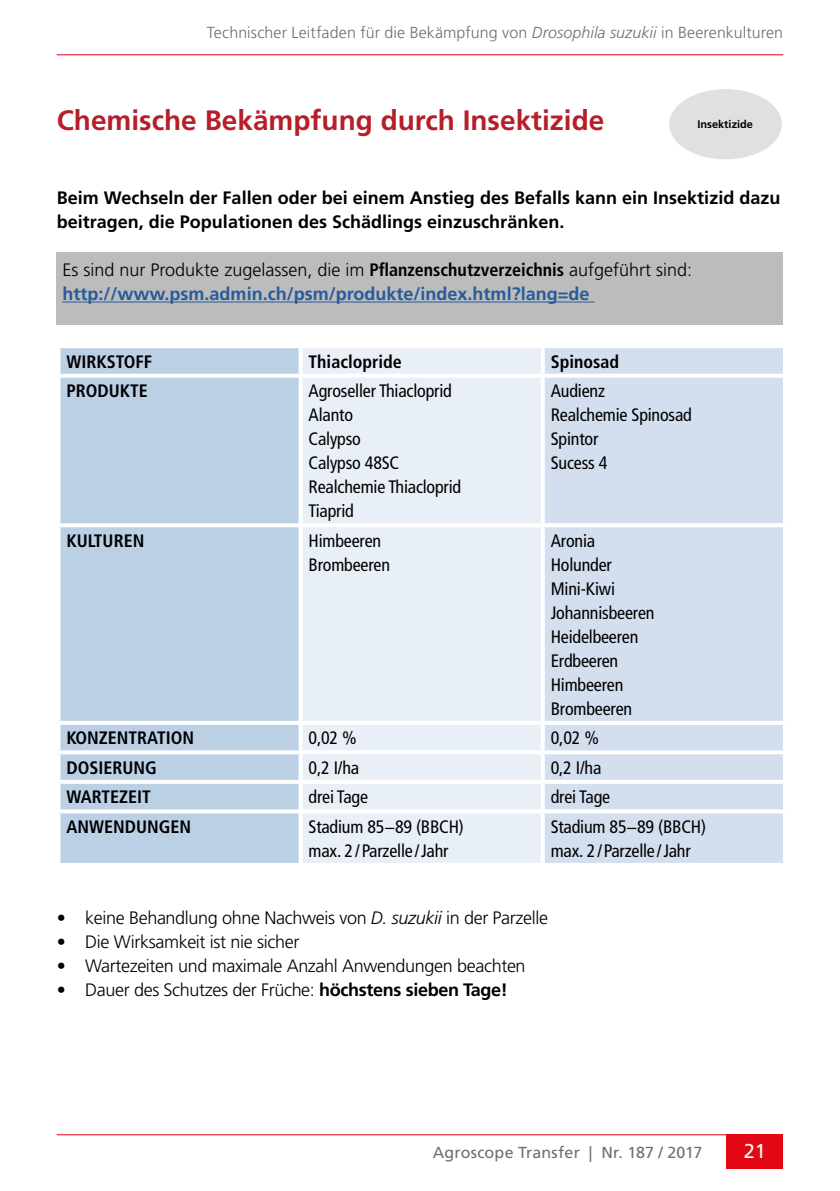
<style>
.page{position:relative;width:840px;height:1191px;background:#fff}
.page>*{position:absolute;margin:0;border:0;box-sizing:border-box;transform-origin:0 0}
.t1{font:700 28px "Frutiger LT Std";color:#b61f29}
.t2{font:20px "Frutiger LT Std";color:#fff}
.t3{font:condensed 18px/24px "Frutiger LT Std";letter-spacing:-.01em;color:#000}
.t4{font:300 18px "Frutiger LT Std";letter-spacing:-.02em;color:#000}
.t5{font:700 18px/24px "Frutiger LT Std";color:#275b9b}
.t6{font:700 18px/24px "Frutiger LT Std";color:#000}
.t7{font:700 condensed 18px "Frutiger LT Std";color:#000}
.t8{font:300 16px "Frutiger LT Std";letter-spacing:.005em;color:#706f6f}
.t9{font:16px "Frutiger LT Std";letter-spacing:.01em;color:#706f6f}
.t10{font:700 11px "Frutiger LT Std";color:#000}
.s1{font-style:italic}
.s2{font-weight:300;color:#000}
.s3{font-stretch:condensed;color:#000}
.s4{font-family:"Frutiger LT";font-weight:700}
.s5{font-weight:700}
</style>
<div class="page">
<hr style="left:57px;top:54px;width:725px;height:1px;background:#e30613">
<hr style="left:57px;top:1134px;width:725px;height:1px;background:#e30613">
<div style="left:726px;top:1134px;width:56px;height:34px;background:#e30613"></div>
<div style="left:57px;top:252px;width:725px;height:72px;background:#bcbcbc"></div>
<hr style="left:62px;top:301px;width:532px;height:1px;background:#275b9b">
<div style="left:60px;top:348px;width:238px;height:515px;background:#bcd0e5"></div>
<div style="left:303px;top:348px;width:237px;height:515px;background:#e9eff7"></div>
<div style="left:544px;top:348px;width:238px;height:515px;background:#d3dfee"></div>
<svg style="left:298px;top:348px;width:2px;height:26px"></svg>
<svg style="left:540px;top:348px;width:1px;height:26px"></svg>
<svg style="left:782px;top:348px;width:1px;height:26px"></svg>
<svg style="left:59px;top:374px;width:241px;height:4px"></svg>
<hr style="left:300px;top:374px;width:242px;height:4px;background:#fff">
<svg style="left:298px;top:378px;width:1px;height:145px"></svg>
<svg style="left:544px;top:374px;width:239px;height:4px"></svg>
<svg style="left:540px;top:378px;width:1px;height:145px"></svg>
<svg style="left:782px;top:378px;width:1px;height:145px"></svg>
<svg style="left:59px;top:523px;width:241px;height:4px"></svg>
<hr style="left:300px;top:523px;width:242px;height:4px;background:#fff">
<svg style="left:298px;top:527px;width:2px;height:194px"></svg>
<hr style="left:542px;top:523px;width:244px;height:4px;background:#fff">
<svg style="left:540px;top:527px;width:1px;height:194px"></svg>
<svg style="left:782px;top:527px;width:1px;height:194px"></svg>
<hr style="left:56px;top:721px;width:244px;height:4px;background:#fff">
<hr style="left:300px;top:721px;width:242px;height:4px;background:#fff">
<svg style="left:298px;top:725px;width:1px;height:25px"></svg>
<hr style="left:542px;top:721px;width:244px;height:4px;background:#fff">
<svg style="left:540px;top:725px;width:1px;height:25px"></svg>
<svg style="left:782px;top:725px;width:1px;height:25px"></svg>
<svg style="left:59px;top:750px;width:241px;height:4px"></svg>
<hr style="left:300px;top:750px;width:242px;height:4px;background:#fff">
<svg style="left:298px;top:754px;width:2px;height:26px"></svg>
<svg style="left:543px;top:750px;width:241px;height:4px"></svg>
<svg style="left:540px;top:754px;width:4px;height:26px"></svg>
<svg style="left:782px;top:754px;width:2px;height:26px"></svg>
<hr style="left:56px;top:780px;width:244px;height:4px;background:#fff">
<hr style="left:300px;top:780px;width:242px;height:4px;background:#fff">
<svg style="left:298px;top:784px;width:1px;height:25px"></svg>
<hr style="left:542px;top:780px;width:244px;height:4px;background:#fff">
<svg style="left:540px;top:784px;width:1px;height:25px"></svg>
<svg style="left:782px;top:784px;width:1px;height:25px"></svg>
<svg style="left:59px;top:809px;width:241px;height:4px"></svg>
<hr style="left:300px;top:809px;width:242px;height:4px;background:#fff">
<svg style="left:298px;top:813px;width:2px;height:50px"></svg>
<svg style="left:543px;top:809px;width:242px;height:4px"></svg>
<svg style="left:540px;top:813px;width:4px;height:50px"></svg>
<svg style="left:782px;top:813px;width:3px;height:50px"></svg>
<div style="left:668px;top:88px;width:114px;height:72px;background:#e1e0e0;border-radius:50%"></div>
<p class="t8" style="left:207px;top:23px;width:577px">Technischer Leitfaden für die Bekämpfung von <span class="s1">Drosophila suzukii</span> in Beerenkulturen</p>
<h1 class="t1" style="left:57px;top:104px;width:549px">Chemische Bekämpfung durch Insektizide</h1>
<p class="t10" style="left:697px;top:118px;width:57px">Insektizide</p>
<p class="t6" style="left:57px;top:186px;width:724px">Beim Wechseln der Fallen oder bei einem Anstieg des Befalls kann ein Insektizid dazu beitragen, die Populationen des Schädlings einzuschränken.</p>
<p class="t5" style="left:62px;top:258px;width:631px"><span class="s2">Es sind nur Produkte zugelassen, die im</span> <span class="s3">Pflanzenschutzverzeichnis</span> <span class="s2">aufgeführt sind: </span>http://www.psm.admin.ch/psm/produkte/index.html?lang=de</p>
<p class="t7" style="left:66px;top:351px;width:87px">WIRKSTOFF</p>
<p class="t7" style="left:308px;top:351px;width:95px">Thiaclopride</p>
<p class="t7" style="left:550px;top:351px;width:70px">Spinosad</p>
<p class="t7" style="left:66px;top:380px;width:83px">PRODUKTE</p>
<p class="t3" style="left:308px;top:379px;width:154px">Agroseller Thiacloprid<br>Alanto<br>Calypso<br>Calypso 48SC<br>Realchemie Thiacloprid<br>Tiaprid</p>
<p class="t3" style="left:550px;top:379px;width:143px">Audienz<br>Realchemie Spinosad<br>Spintor<br>Sucess 4</p>
<p class="t7" style="left:66px;top:530px;width:79px">KULTUREN</p>
<p class="t3" style="left:308px;top:528px;width:83px">Himbeeren<br>Brombeeren</p>
<p class="t3" style="left:550px;top:528px;width:105px">Aronia<br>Holunder<br>Mini-Kiwi<br>Johannisbeeren<br>Heidelbeeren<br>Erdbeeren<br>Himbeeren<br>Brombeeren</p>
<p class="t7" style="left:66px;top:727px;width:129px">KONZENTRATION</p>
<p class="t3" style="left:308px;top:726px;width:50px">0,02 %</p>
<p class="t3" style="left:550px;top:726px;width:50px">0,02 %</p>
<p class="t7" style="left:66px;top:757px;width:92px">DOSIERUNG</p>
<p class="t3" style="left:308px;top:755px;width:52px">0,2 I/ha</p>
<p class="t3" style="left:550px;top:755px;width:52px">0,2 I/ha</p>
<p class="t7" style="left:66px;top:786px;width:86px">WARTEZEIT</p>
<p class="t3" style="left:308px;top:785px;width:61px">drei Tage</p>
<p class="t3" style="left:550px;top:785px;width:61px">drei Tage</p>
<p class="t7" style="left:66px;top:816px;width:126px">ANWENDUNGEN</p>
<p class="t3" style="left:308px;top:814px;width:157px">Stadium 85−89 (BBCH) max. 2/Parzelle/Jahr</p>
<p class="t3" style="left:550px;top:814px;width:157px">Stadium 85−89 (BBCH) max. 2/Parzelle/Jahr</p>
<p class="t4" style="left:57px;top:908px;width:492px"><span class="s4">•</span> keine Behandlung ohne Nachweis von <span class="s1">D. suzukii</span> in der Parzelle</p>
<p class="t4" style="left:57px;top:932px;width:244px"><span class="s4">•</span> Die Wirksamkeit ist nie sicher</p>
<p class="t4" style="left:57px;top:956px;width:470px"><span class="s4">•</span> Wartezeiten und maximale Anzahl Anwendungen beachten</p>
<p class="t4" style="left:57px;top:980px;width:452px"><span class="s4">•</span> Dauer des Schutzes der Früche: <span class="s5">höchstens sieben Tage!</span></p>
<p class="t9" style="left:432px;top:1143px;width:271px">Agroscope Transfer | Nr. 187 / 2017</p>
<p class="t2" style="left:743px;top:1139px;width:24px">21</p>
</div>
